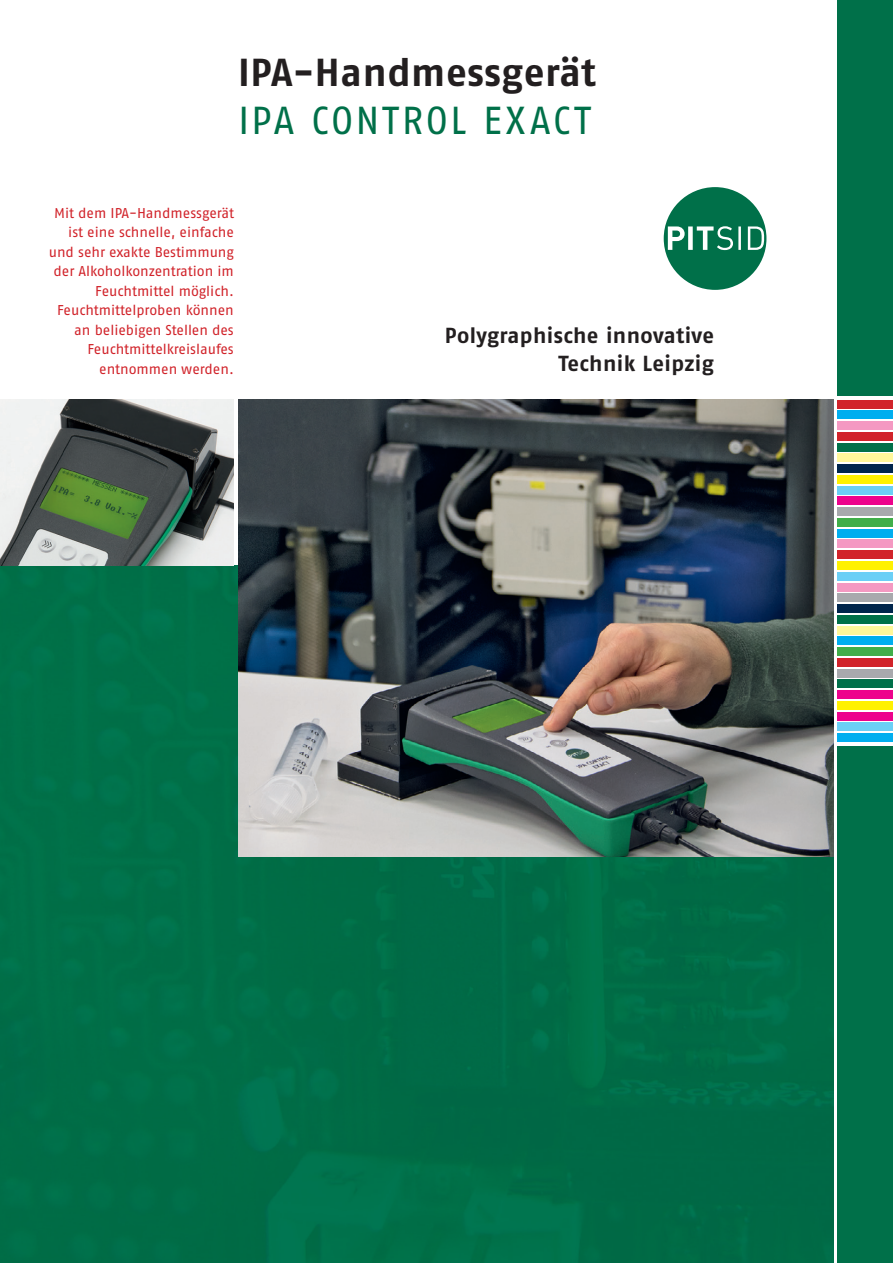
<style>
.page{position:relative;width:893px;height:1263px;background:#fff}
.page>*{position:absolute;margin:0;border:0;box-sizing:border-box;transform-origin:0 0}
.t1{font:700 39px "Fago Pro";letter-spacing:.01em;color:#231f20}
.t2{font:39px "Fago Pro";letter-spacing:.065em;color:#007049}
.t3{font:700 21.75px/28.7px "Fago Pro";letter-spacing:.015em;color:#231f20;text-align:right}
.t4{font:14.25px/19.5px "Fago Pro";letter-spacing:-.005em;color:#d1232a;text-align:right}
</style>
<div class="page">
<div style="left:0;top:566px;width:833px;height:697px;background:#006d46"></div>
<div style="left:838px;top:746px;width:55px;height:517px;background:#007049"></div>
<div style="left:838px;top:0;width:55px;height:395px;background:#007049"></div>
<div style="left:664px;top:187px;width:102px;height:103px;background:#007049;border-radius:50%"></div>
<svg style="left:668px;top:226px;width:96px;height:24px"></svg>
<div style="left:838px;top:733px;width:55px;height:9px;background:#00aeef"></div>
<div style="left:838px;top:723px;width:55px;height:8px;background:#6bcff6"></div>
<div style="left:838px;top:712px;width:55px;height:8px;background:#ed028c"></div>
<div style="left:838px;top:701px;width:55px;height:9px;background:#fff101"></div>
<div style="left:838px;top:690px;width:55px;height:9px;background:#ed028c"></div>
<div style="left:838px;top:680px;width:55px;height:8px;background:#007049"></div>
<div style="left:838px;top:669px;width:55px;height:8px;background:#a8a9ad"></div>
<div style="left:838px;top:658px;width:55px;height:9px;background:#d1232a"></div>
<div style="left:838px;top:647px;width:55px;height:9px;background:#40ae49"></div>
<div style="left:838px;top:636px;width:55px;height:9px;background:#00aeef"></div>
<div style="left:838px;top:626px;width:55px;height:8px;background:#fff79a"></div>
<div style="left:838px;top:615px;width:55px;height:9px;background:#007049"></div>
<div style="left:838px;top:604px;width:55px;height:9px;background:#00254c"></div>
<div style="left:838px;top:593px;width:55px;height:9px;background:#a8a9ad"></div>
<div style="left:838px;top:583px;width:55px;height:8px;background:#f499c2"></div>
<div style="left:838px;top:572px;width:55px;height:9px;background:#6bcff6"></div>
<div style="left:838px;top:561px;width:55px;height:9px;background:#fff101"></div>
<div style="left:838px;top:550px;width:55px;height:9px;background:#d1232a"></div>
<div style="left:838px;top:540px;width:55px;height:8px;background:#f499c2"></div>
<div style="left:838px;top:529px;width:55px;height:8px;background:#00aeef"></div>
<div style="left:838px;top:518px;width:55px;height:9px;background:#40ae49"></div>
<div style="left:838px;top:507px;width:55px;height:9px;background:#a8a9ad"></div>
<div style="left:838px;top:497px;width:55px;height:8px;background:#ed028c"></div>
<div style="left:838px;top:486px;width:55px;height:8px;background:#6bcff6"></div>
<div style="left:838px;top:475px;width:55px;height:9px;background:#fff101"></div>
<div style="left:838px;top:464px;width:55px;height:9px;background:#00254c"></div>
<div style="left:838px;top:454px;width:55px;height:8px;background:#fff79a"></div>
<div style="left:838px;top:443px;width:55px;height:8px;background:#007049"></div>
<div style="left:838px;top:432px;width:55px;height:9px;background:#d1232a"></div>
<div style="left:838px;top:421px;width:55px;height:9px;background:#f499c2"></div>
<div style="left:838px;top:410px;width:55px;height:9px;background:#00aeef"></div>
<div style="left:838px;top:400px;width:55px;height:8px;background:#d1232a"></div>
<img style="left:0;top:400px;width:234px;height:166px">
<img style="left:238px;top:400px;width:595px;height:457px">
<h1 class="t1" style="left:238px;top:49px;width:359px">IPA-Handmessgerät</h1>
<h1 class="t2" style="left:238px;top:97px;width:354px">IPA CONTROL EXACT</h1>
<p class="t4" style="left:49px;top:203px;width:187px">Mit dem IPA-Handmessgerät ist eine schnelle, einfache und sehr exakte Bestimmung der Alkoholkonzentration im<br>Feuchtmittel möglich.<br>Feuchtmittelproben können an beliebigen Stellen des<br>Feuchtmittelkreislaufes entnommen werden.</p>
<h2 class="t3" style="left:445px;top:321px;width:271px">Polygraphische innovative<br>Technik Leipzig</h2>
</div>
